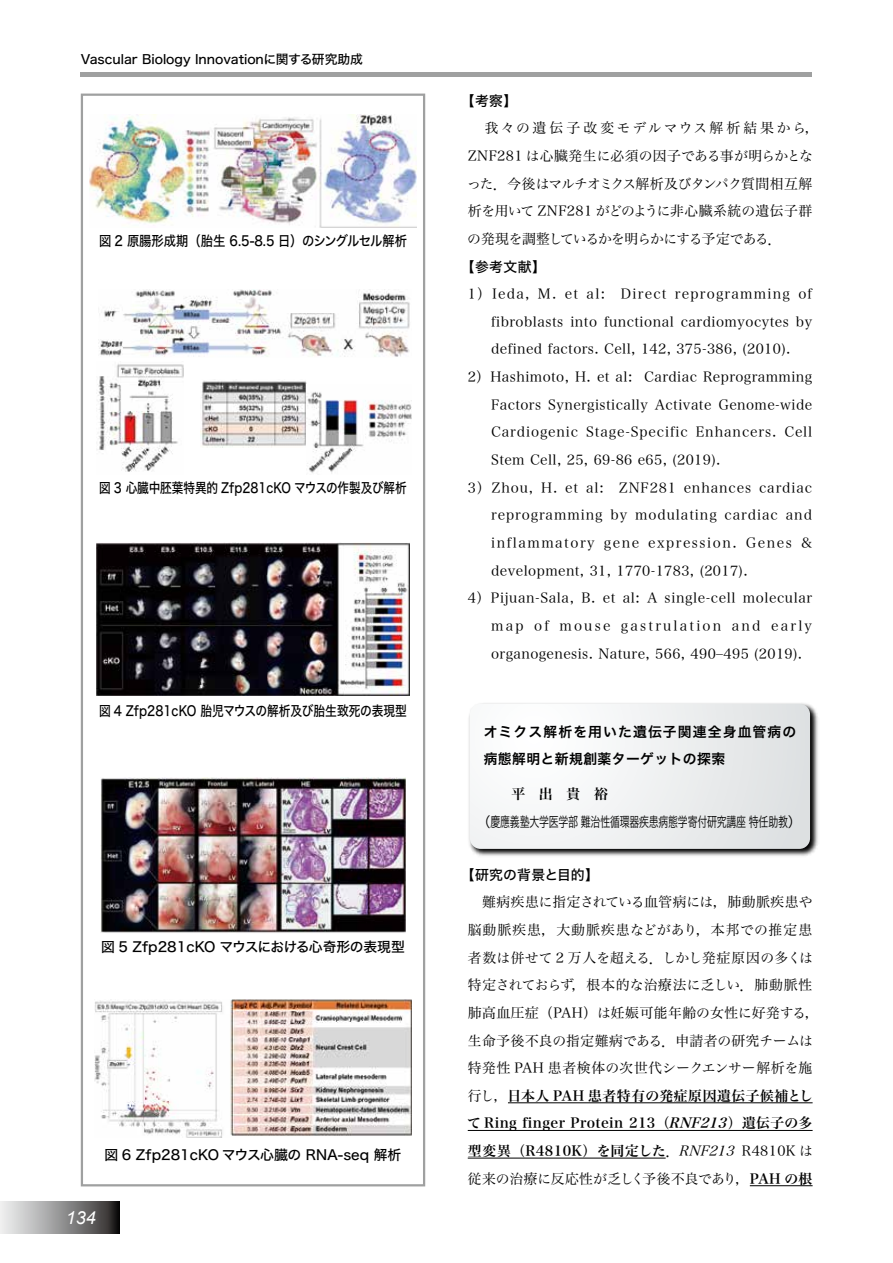
<style>
.page{position:relative;width:893px;height:1263px;background:#fff}
.page>*{position:absolute;margin:0;border:0;box-sizing:border-box;transform-origin:0 0}
.t1{font:italic 18px "Arial";color:#fff}
.t2{font:13.8px/27.6px "Hira Min Pro N W3";letter-spacing:.035em;color:#000}
.t3{font:13.8px/27.6px "Hira Min Pro N W3";letter-spacing:.005em;color:#000}
.t4{font:13.8px "Hira Min Pro N W3";letter-spacing:.065em;color:#000}
.t5{font:13.8px/27.6px "Hira Min Pro N W6";letter-spacing:.03em;color:#000;text-align:justify}
.t6{font:13.8px "Hira Kaku Pro N W5";color:#000}
.t7{font:13.8px/27.6px "Hira Kaku Pro N W6";letter-spacing:.08em;color:#000}
.t8{font:13.8px "Hira Min Pro N W3";letter-spacing:.085em;color:#000}
.t9{font:13.8px "Hira Min Pro N W3";letter-spacing:.11em;color:#000}
.t10{font:13.8px "Hira Kaku Pro N W3";letter-spacing:-.025em;color:#000}
.t11{font:13.8px "Hira Min Pro N W3";letter-spacing:.16em;color:#000}
.t12{font:13.8px "Hira Kaku Pro N W5";color:#000;scale:.84 1}
.t13{font:13.8px "Hira Kaku Pro N W5";color:#000;scale:.85 1}
.t14{font:13.8px "Hira Kaku Pro N W5";letter-spacing:-.02em;color:#000;scale:.89 1}
.t15{font:13.8px "Hira Min Pro N W3";letter-spacing:-.005em;color:#000}
.t16{font:12.75px "Hira Kaku Pro N W5";color:#000}
.s1{font-family:"Hira Min Pro N W3"}
.s2{font-style:italic}
.s3{font-family:"Hira Min Pro N W3";font-style:italic}
.s4{font-family:"Hira Min Pro N W6"}
</style>
<div class="page">
<svg style="left:0;top:1201px;width:119px;height:32px;background:#919090"></svg>
<div style="left:81px;top:72px;width:731px;height:5px;background:#9fa0a0"></div>
<img style="left:90px;top:115px;width:326px;height:112px">
<img style="left:99px;top:289px;width:311px;height:68px">
<img style="left:97px;top:364px;width:86px;height:108px">
<img style="left:200px;top:381px;width:106px;height:67px">
<img style="left:307px;top:392px;width:105px;height:82px">
<img style="left:96px;top:542px;width:314px;height:153px">
<div style="left:81px;top:94px;width:344px;height:1092px;border:2px solid #9fa0a0"></div>
<img style="left:95px;top:999px;width:316px;height:139px">
<img style="left:100px;top:778px;width:306px;height:155px">
<hr style="left:508px;top:1102px;width:305px;height:1px;background:#000">
<hr style="left:468px;top:1130px;width:345px;height:1px;background:#000">
<hr style="left:468px;top:1158px;width:198px;height:1px;background:#000">
<hr style="left:750px;top:1185px;width:63px;height:1px;background:#000">
<img style="left:469px;top:703px;width:349px;height:153px">
<svg style="left:470px;top:704px;width:340px;height:145px"></svg>
<p class="t16" style="left:81px;top:48px;width:284px">Vascular Biology Innovationに関する研究助成</p>
<p class="t14" style="left:99px;top:228px;width:347px">図 2 原腸形成期（胎生 6.5-8.5 日）のシングルセル解析</p>
<p class="t12" style="left:99px;top:475px;width:367px">図 3 心臓中胚葉特異的 Zfp281cKO マウスの作製及び解析</p>
<p class="t13" style="left:99px;top:698px;width:364px">図 4 Zfp281cKO 胎児マウスの解析及び胎生致死の表現型</p>
<p class="t6" style="left:101px;top:934px;width:305px">図 5 Zfp281cKO マウスにおける心奇形の表現型</p>
<p class="t6" style="left:105px;top:1143px;width:298px">図 6 Zfp281cKO マウス心臓の RNA-seq 解析</p>
<h1 class="t1" style="left:66px;top:1206px;width:32px">134</h1>
<p class="t6" style="left:461px;top:88px;width:58px">【考察】</p>
<p class="t3" style="left:467px;top:113px;width:354px">　我々の遺伝子改変モデルマウス解析結果から，<br>ZNF281 は心臓発生に必須の因子である事が明らかとなった．今後はマルチオミクス解析及びタンパク質間相互解析を用いて ZNF281 がどのように非心臓系統の遺伝子群の発現を調整しているかを明らかにする予定である．</p>
<p class="t6" style="left:461px;top:254px;width:86px">【参考文献】</p>
<p class="t8" style="left:468px;top:282px;width:346px">1）Ieda, M. et al: Direct reprogramming of</p>
<p class="t2" style="left:491px;top:307px;width:323px">fibroblasts into functional cardiomyocytes by</p>
<p class="t2" style="left:491px;top:334px;width:301px">defined factors. Cell, 142, 375-386, (2010).</p>
<p class="t2" style="left:468px;top:362px;width:346px">2）Hashimoto, H. et al: Cardiac Reprogramming</p>
<p class="t2" style="left:491px;top:389px;width:323px">Factors Synergistically Activate Genome-wide</p>
<p class="t4" style="left:491px;top:420px;width:323px">Cardiogenic Stage-Specific Enhancers. Cell</p>
<p class="t2" style="left:491px;top:445px;width:231px">Stem Cell, 25, 69-86 e65, (2019).</p>
<p class="t4" style="left:468px;top:476px;width:346px">3）Zhou, H. et al: ZNF281 enhances cardiac</p>
<p class="t4" style="left:491px;top:503px;width:322px">reprogramming by modulating cardiac and</p>
<p class="t9" style="left:491px;top:531px;width:322px">inflammatory gene expression. Genes &amp;</p>
<p class="t2" style="left:491px;top:555px;width:258px">development, 31, 1770-1783, (2017).</p>
<p class="t2" style="left:468px;top:583px;width:346px">4）Pijuan-Sala, B. et al: A single-cell molecular</p>
<p class="t11" style="left:491px;top:614px;width:323px">map of mouse gastrulation and early</p>
<p class="t2" style="left:491px;top:638px;width:313px">organogenesis. Nature, 566, 490–495 (2019).</p>
<p class="t7" style="left:484px;top:717px;width:314px">オミクス解析を用いた遺伝子関連全身血管病の病態解明と新規創薬ターゲットの探索</p>
<p class="t5" style="left:511px;top:779px;width:98px">平　出　貴　裕</p>
<p class="t10" style="left:477px;top:809px;width:326px">（慶應義塾大学医学部 難治性循環器疾患病態学寄付研究講座 特任助教）</p>
<p class="t6" style="left:461px;top:862px;width:140px">【研究の背景と目的】</p>
<p class="t2" style="left:468px;top:887px;width:353px">　難病疾患に指定されている血管病には，肺動脈疾患や脳動脈疾患，大動脈疾患などがあり，本邦での推定患者数は併せて 2 万人を超える．しかし発症原因の多くは特定されておらず，根本的な治療法に乏しい．肺動脈性肺高血圧症（PAH）は妊娠可能年齢の女性に好発する，生命予後不良の指定難病である．申請者の研究チームは特発性 PAH 患者検体の次世代シークエンサー解析を施</p>
<p class="t5" style="left:467px;top:1081px;width:347px"><span class="s1">行し，</span>日本人 PAH 患者特有の発症原因遺伝子候補として Ring finger Protein 213（<span class="s2">RNF213</span>）遺伝子の多型変異（R4810K）を同定した<span class="s1">．</span><span class="s3">RNF213</span> <span class="s1">R4810K は</span></p>
<p class="t15" style="left:468px;top:1167px;width:346px">従来の治療に反応性が乏しく予後不良であり，<span class="s4">PAH の根</span></p>
</div>
